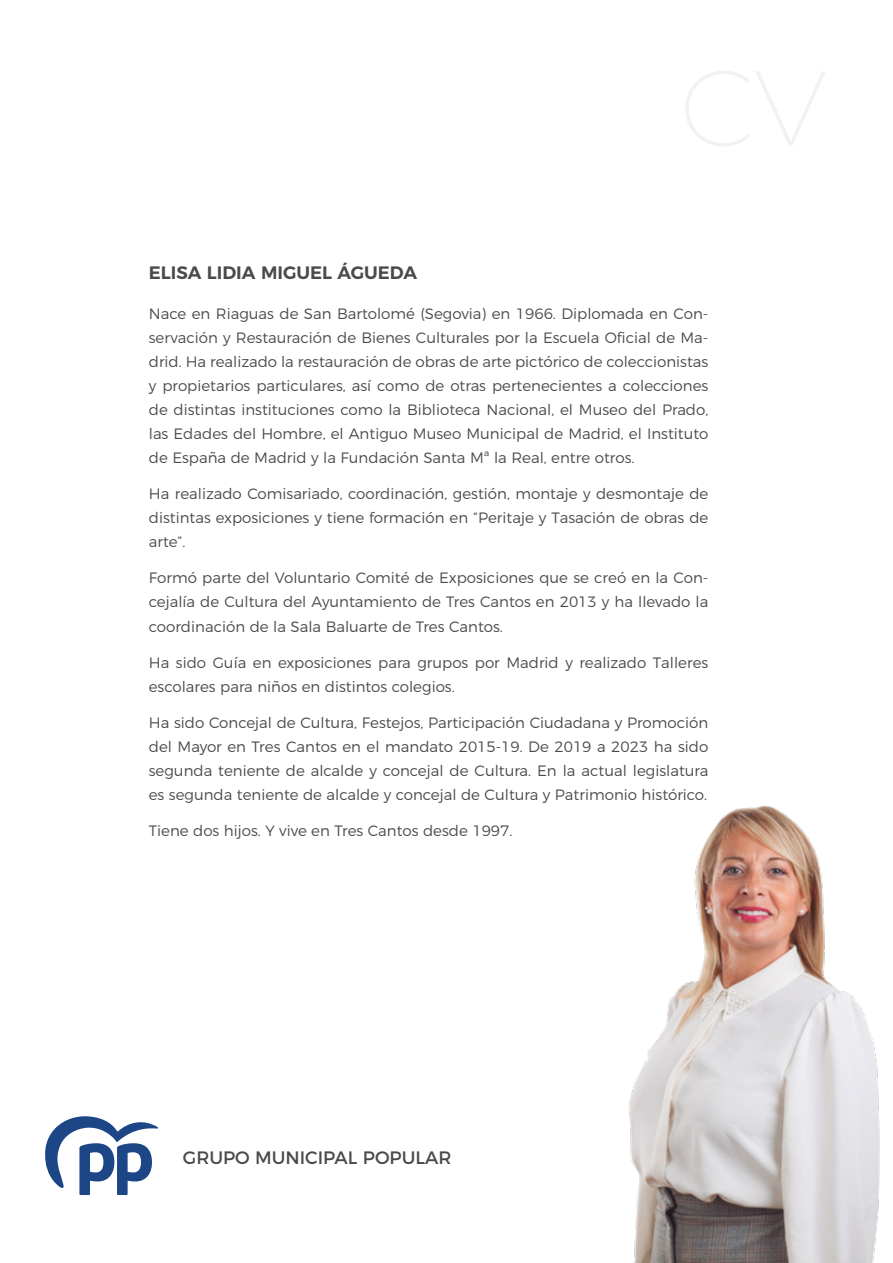
<style>
.page{position:relative;width:893px;height:1263px;background:#fff}
.page>*{position:absolute;margin:0;border:0;box-sizing:border-box;transform-origin:0 0}
.t1{font:600 18px "Montserrat";color:#4a4a49}
.t2{font:18px "Montserrat";color:#4a4a49}
.t3{font:300 15px/24px "Montserrat";color:#4a4a49;text-align:justify}
</style>
<div class="page">
<svg style="left:45px;top:1116px;width:113px;height:79px"></svg>
<img style="left:629px;top:806px;width:251px;height:457px">
<p class="t1" style="left:149px;top:258px;width:270px">ELISA LIDIA MIGUEL ÁGUEDA</p>
<p class="t3" style="left:149px;top:301px;width:561px">Nace en Riaguas de San Bartolomé (Segovia) en 1966. Diplomada en Con&shy;servación y Restauración de Bienes Culturales por la Escuela Oficial de Ma&shy;drid. Ha realizado la restauración de obras de arte pictórico de coleccionistas y propietarios particulares, así como de otras pertenecientes a colecciones de distintas instituciones como la Biblioteca Nacional, el Museo del Prado, las Edades del Hombre, el Antiguo Museo Municipal de Madrid, el Instituto de España de Madrid y la Fundación Santa Mª la Real, entre otros.</p>
<p class="t3" style="left:149px;top:481px;width:561px">Ha realizado Comisariado, coordinación, gestión, montaje y desmontaje de distintas exposiciones y tiene formación en “Peritaje y Tasación de obras de arte”.</p>
<p class="t3" style="left:149px;top:565px;width:561px">Formó parte del Voluntario Comité de Exposiciones que se creó en la Con&shy;cejalía de Cultura del Ayuntamiento de Tres Cantos en 2013 y ha llevado la coordinación de la Sala Baluarte de Tres Cantos.</p>
<p class="t3" style="left:149px;top:649px;width:561px">Ha sido Guía en exposiciones para grupos por Madrid y realizado Talleres escolares para niños en distintos colegios.</p>
<p class="t3" style="left:149px;top:709px;width:561px">Ha sido Concejal de Cultura, Festejos, Participación Ciudadana y Promoción del Mayor en Tres Cantos en el mandato 2015-19. De 2019 a 2023 ha sido segunda teniente de alcalde y concejal de Cultura. En la actual legislatura es segunda teniente de alcalde y concejal de Cultura y Patrimonio histórico.</p>
<p class="t3" style="left:149px;top:817px;width:365px">Tiene dos hijos. Y vive en Tres Cantos desde 1997.</p>
<p class="t2" style="left:183px;top:1143px;width:270px">GRUPO MUNICIPAL POPULAR</p>
</div>
